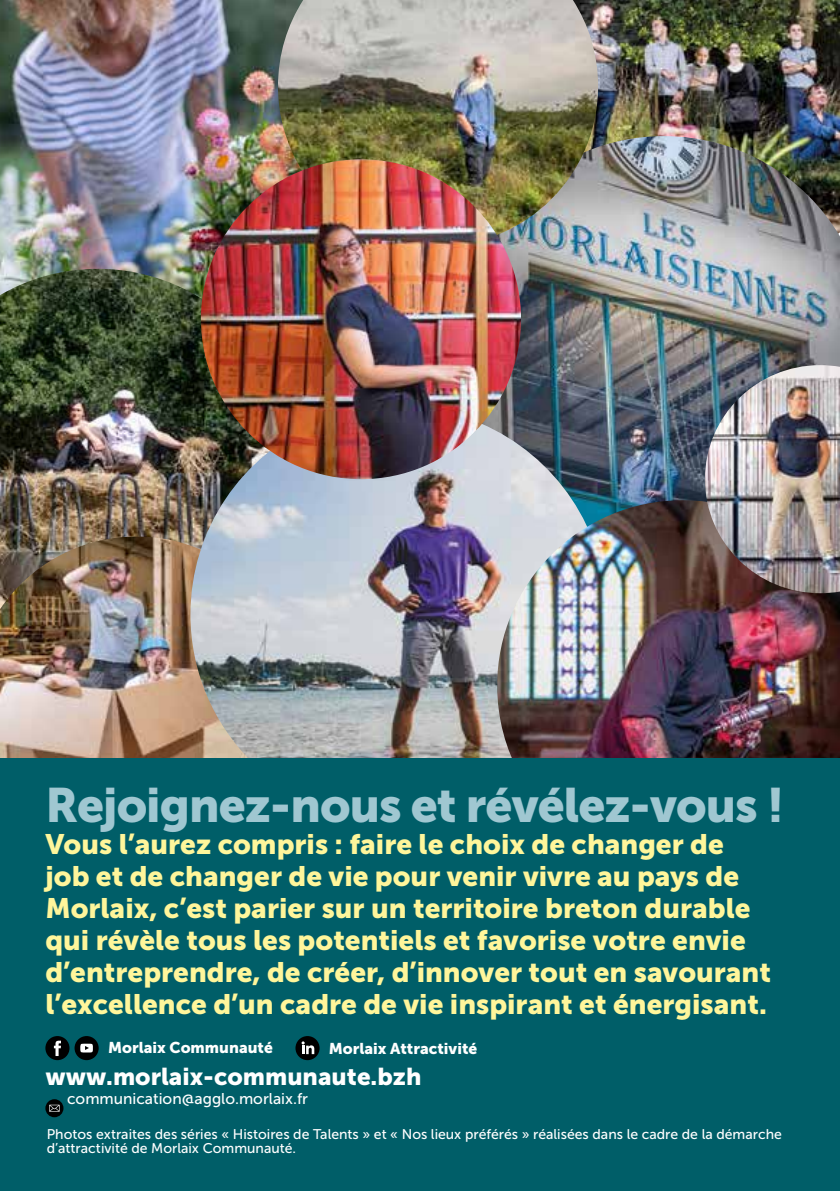
<style>
.page{position:relative;width:840px;height:1191px;background:#fff}
.page>*{position:absolute;margin:0;border:0;box-sizing:border-box;transform-origin:0 0}
.t1{font:48px "Museo Sans 900";letter-spacing:-.02em;color:#a0c7d1}
.t2{font:28px/32px "Museo Sans 900";color:#fff69b}
.t3{font:24.2px "Museo Sans 900";color:#fff}
.t4{font:15.6px "Museo Sans 900";color:#fff}
.t5{font:15.6px "Museo Sans 500";color:#fff}
.t6{font:14px/14px "Museo Sans 500";color:#fff}
</style>
<div class="page">
<img style="left:597px;top:0;width:242px;height:136px">
<img style="left:0;top:0;width:278px;height:269px">
<img style="left:0;top:269px;width:239px;height:267px">
<img style="left:482px;top:136px;width:357px;height:364px">
<img style="left:278px;top:0;width:319px;height:246px">
<img style="left:0;top:536px;width:190px;height:222px">
<img style="left:190px;top:423px;width:416px;height:335px">
<img style="left:201px;top:159px;width:319px;height:320px;border-radius:160px">
<img style="left:497px;top:500px;width:342px;height:258px">
<div style="left:0;top:758px;width:839px;height:433px;background:#005e68"></div>
<div style="left:45px;top:1036px;width:24px;height:24px;background:#000;border-radius:50%"></div>
<svg style="left:54px;top:1040px;width:7px;height:16px"></svg>
<div style="left:295px;top:1036px;width:24px;height:24px;background:#000;border-radius:50%"></div>
<svg style="left:301px;top:1041px;width:13px;height:13px"></svg>
<div style="left:45px;top:1099px;width:18px;height:18px;background:#000;border-radius:50%"></div>
<svg style="left:49px;top:1104px;width:11px;height:7px"></svg>
<img style="left:704px;top:365px;width:135px;height:228px">
<div style="left:74px;top:1036px;width:25px;height:24px;background:#000;border-radius:50%"></div>
<svg style="left:80px;top:1043px;width:13px;height:9px"></svg>
<h1 class="t1" style="left:45px;top:777px;width:740px">Rejoignez-nous et révélez-vous !</h1>
<p class="t2" style="left:45px;top:827px;width:726px">Vous l’aurez compris : faire le choix de changer de job et de changer de vie pour venir vivre au pays de Morlaix, c’est parier sur un territoire breton durable qui révèle tous les potentiels et favorise votre envie d’entreprendre, de créer, d’innover tout en savourant l’excellence d’un cadre de vie inspirant et énergisant.</p>
<p class="t4" style="left:108px;top:1039px;width:166px">Morlaix Communauté</p>
<p class="t4" style="left:328px;top:1039px;width:150px">Morlaix Attractivité</p>
<p class="t5" style="left:67px;top:1090px;width:242px">communication@agglo.morlaix.fr</p>
<p class="t6" style="left:47px;top:1127px;width:736px">Photos extraites des séries « Histoires de Talents » et « Nos lieux préférés » réalisées dans le cadre de la démarche d’attractivité de Morlaix Communauté.</p>
<p class="t3" style="left:45px;top:1062px;width:377px">www.morlaix-communaute.bzh</p>
</div>
